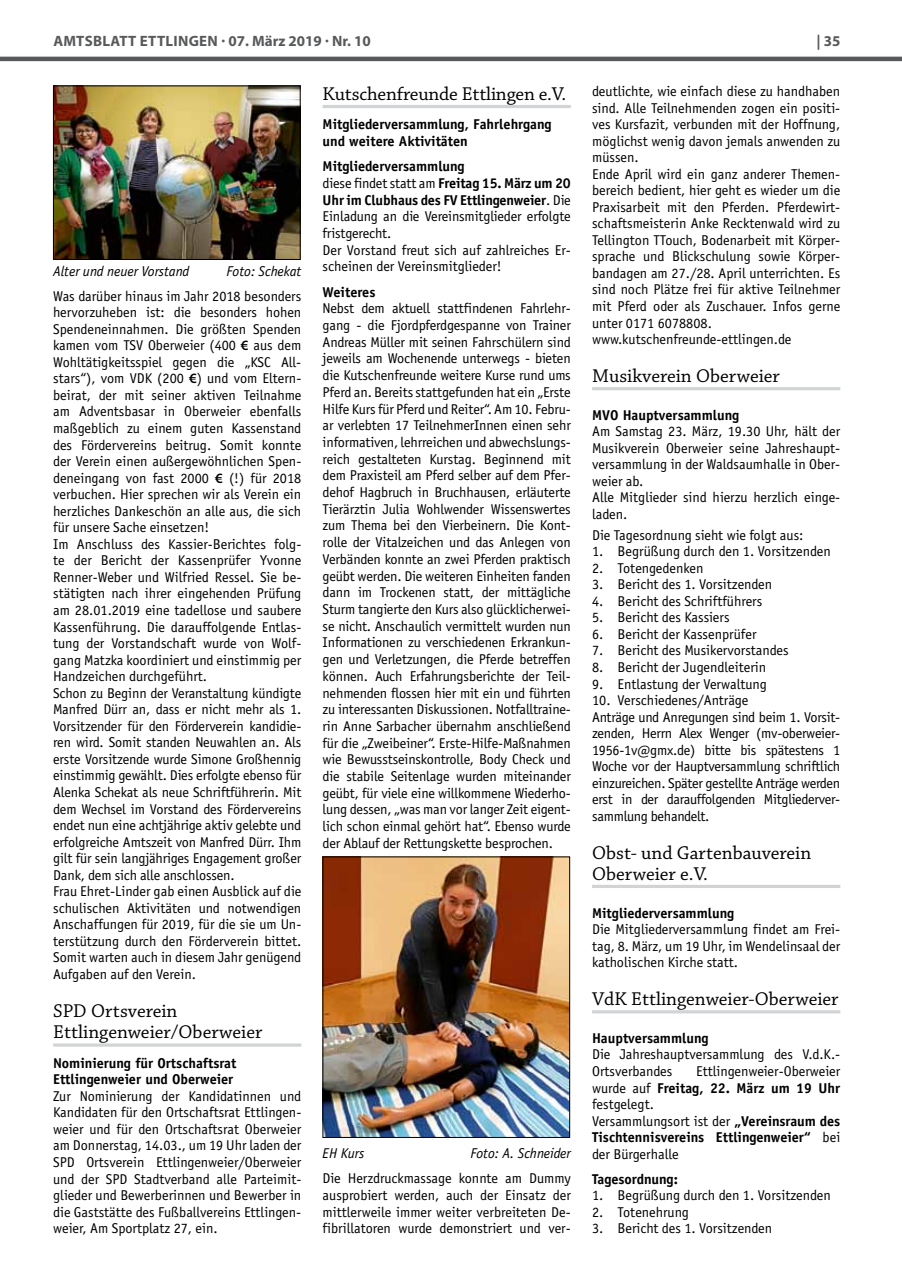
<style>
.page{position:relative;width:902px;height:1280px;background:#fff}
.page>*{position:absolute;margin:0;border:0;box-sizing:border-box;transform-origin:0 0}
.t1{font:19.5px/21px "Chaparral Pro";color:#000}
.t2{font:700 15px "Myriad Pro";letter-spacing:.02em;color:#58595b}
.t3{font:14.25px/16.5px "Officina Sans";color:#000}
.t4{font:14.25px/16.5px "Officina Sans";letter-spacing:-.02em;color:#000}
.t5{font:700 14.25px/16.5px "Officina Sans";color:#000}
.t6{font:italic 14.25px "Officina Sans";color:#000}
.s1{font-family:"Myriad Pro";font-weight:600}
.s2{font-weight:700}
</style>
<div class="page">
<hr style="left:0;top:57px;width:901px;height:4px;background:#58595b">
<hr style="left:53px;top:1043px;width:248px;height:4px;background:#dcddde">
<img style="left:55px;top:88px;width:243px;height:170px">
<div style="left:53px;top:86px;width:247px;height:174px;border:1px solid #000"></div>
<hr style="left:322px;top:105px;width:248px;height:3px;background:#d1d3d4">
<img style="left:324px;top:859px;width:244px;height:277px">
<div style="left:322px;top:857px;width:248px;height:281px;border:1px solid #000"></div>
<hr style="left:592px;top:387px;width:248px;height:3px;background:#d1d3d4">
<hr style="left:592px;top:885px;width:248px;height:3px;background:#d1d3d4">
<hr style="left:592px;top:1010px;width:248px;height:3px;background:#d1d3d4">
<p class="t2" style="left:53px;top:31px;width:319px">AMTSBLATT ETTLINGEN · 07. MÄRZ 2019 · NR. 10</p>
<p class="t2" style="left:816px;top:31px;width:25px">| 35</p>
<p class="t6" style="left:53px;top:262px;width:138px">Alter und neuer Vorstand</p>
<p class="t6" style="left:226px;top:262px;width:76px">Foto: Schekat</p>
<p class="t3" style="left:53px;top:288px;width:250px">Was darüber hinaus im Jahr 2018 besonders hervorzuheben ist: die besonders hohen Spendeneinnahmen. Die größten Spenden kamen vom TSV Oberweier (400 <span class="s1">€</span> aus dem Wohltätigkeitsspiel gegen die „KSC All&shy;stars“), vom VDK (200 <span class="s1">€</span>) und vom Eltern&shy;beirat, der mit seiner aktiven Teilnahme am Adventsbasar in Oberweier ebenfalls maßgeblich zu einem guten Kassenstand des Fördervereins beitrug. Somit konnte der Verein einen außergewöhnlichen Spen&shy;deneingang von fast 2000 <span class="s1">€</span> (!) für 2018 verbuchen. Hier sprechen wir als Verein ein herzliches Dankeschön an alle aus, die sich für unsere Sache einsetzen!<br>Im Anschluss des Kassier-Berichtes folg&shy;te der Bericht der Kassenprüfer Yvonne Renner-Weber und Wilfried Ressel. Sie be&shy;stätigten nach ihrer eingehenden Prüfung am 28.01.2019 eine tadellose und saubere Kassenführung. Die darauffolgende Entlas&shy;tung der Vorstandschaft wurde von Wolf&shy;gang Matzka koordiniert und einstimmig per Handzeichen durchgeführt.<br>Schon zu Beginn der Veranstaltung kündigte Manfred Dürr an, dass er nicht mehr als 1.<br>Vorsitzender für den Förderverein kandidie&shy;ren wird. Somit standen Neuwahlen an. Als erste Vorsitzende wurde Simone Großhennig einstimmig gewählt. Dies erfolgte ebenso für Alenka Schekat als neue Schriftführerin. Mit dem Wechsel im Vorstand des Fördervereins endet nun eine achtjährige aktiv gelebte und erfolgreiche Amtszeit von Manfred Dürr. Ihm gilt für sein langjähriges Engagement großer Dank, dem sich alle anschlossen.<br>Frau Ehret-Linder gab einen Ausblick auf die schulischen Aktivitäten und notwendigen Anschaffungen für 2019, für die sie um Un&shy;terstützung durch den Förderverein bittet.<br>Somit warten auch in diesem Jahr genügend Aufgaben auf den Verein.</p>
<h1 class="t1" style="left:53px;top:1001px;width:211px">SPD Ortsverein<br>Ettlingenweier/Oberweier</h1>
<p class="t5" style="left:53px;top:1054px;width:185px">Nominierung für Ortschaftsrat<br>Ettlingenweier und Oberweier</p>
<p class="t3" style="left:53px;top:1088px;width:250px;text-align:justify">Zur Nominierung der Kandidatinnen und Kandidaten für den Ortschaftsrat Ettlingen&shy;weier und für den Ortschaftsrat Oberweier am Donnerstag, 14.03., um 19 Uhr laden der SPD Ortsverein Ettlingenweier/Oberweier und der SPD Stadtverband alle Parteimit&shy;glieder und Bewerberinnen und Bewerber in die Gaststätte des Fußballvereins Ettlingen&shy;weier, Am Sportplatz 27, ein.</p>
<h1 class="t1" style="left:322px;top:84px;width:245px">Kutschenfreunde Ettlingen e.V.</h1>
<p class="t5" style="left:322px;top:116px;width:230px">Mitgliederversammlung, Fahrlehrgang und weitere Aktivitäten</p>
<p class="t3" style="left:322px;top:158px;width:250px"><span class="s2">Mitgliederversammlung<br></span>diese findet statt am <span class="s2">Freitag 15. März um 20<br>Uhr im Clubhaus des FV Ettlingenweier</span>. Die Einladung an die Vereinsmitglieder erfolgte fristgerecht.<br>Der Vorstand freut sich auf zahlreiches Er&shy;scheinen der Vereinsmitglieder!</p>
<p class="t5" style="left:322px;top:283px;width:54px">Weiteres</p>
<p class="t3" style="left:322px;top:300px;width:250px;text-align:justify">Nebst dem aktuell stattfindenen Fahrlehr&shy;gang - die Fjordpferdgespanne von Trainer Andreas Müller mit seinen Fahrschülern sind jeweils am Wochenende unterwegs - bieten die Kutschenfreunde weitere Kurse rund ums Pferd an. Bereits stattgefunden hat ein „Erste Hilfe Kurs für Pferd und Reiter“. Am 10. Febru&shy;ar verlebten 17 TeilnehmerInnen einen sehr informativen, lehrreichen und abwechslungs&shy;reich gestalteten Kurstag. Beginnend mit dem Praxisteil am Pferd selber auf dem Pfer&shy;dehof Hagbruch in Bruchhausen, erläuterte Tierärztin Julia Wohlwender Wissenswertes zum Thema bei den Vierbeinern. Die Kont&shy;rolle der Vitalzeichen und das Anlegen von Verbänden konnte an zwei Pferden praktisch geübt werden. Die weiteren Einheiten fanden dann im Trockenen statt, der mittägliche Sturm tangierte den Kurs also glücklicherwei&shy;se nicht. Anschaulich vermittelt wurden nun Informationen zu verschiedenen Erkrankun&shy;gen und Verletzungen, die Pferde betreffen können. Auch Erfahrungsberichte der Teil&shy;nehmenden flossen hier mit ein und führten zu interessanten Diskussionen. Notfalltraine&shy;rin Anne Sarbacher übernahm anschließend für die „Zweibeiner“. Erste-Hilfe-Maßnahmen wie Bewusstseinskontrolle, Body Check und die stabile Seitenlage wurden miteinander geübt, für viele eine willkommene Wiederho&shy;lung dessen, „was man vor langer Zeit eigent&shy;lich schon einmal gehört hat“. Ebenso wurde der Ablauf der Rettungskette besprochen.</p>
<p class="t6" style="left:322px;top:1145px;width:43px">EH Kurs</p>
<p class="t6" style="left:470px;top:1145px;width:102px">Foto: A. Schneider</p>
<p class="t3" style="left:322px;top:1170px;width:250px;text-align:justify">Die Herzdruckmassage konnte am Dummy ausprobiert werden, auch der Einsatz der mittlerweile immer weiter verbreiteten De&shy;fibrillatoren wurde demonstriert und ver-</p>
<p class="t3" style="left:592px;top:83px;width:250px">deutlichte, wie einfach diese zu handhaben sind. Alle Teilnehmenden zogen ein positi&shy;ves Kursfazit, verbunden mit der Hoffnung, möglichst wenig davon jemals anwenden zu müssen.<br>Ende April wird ein ganz anderer Themen&shy;bereich bedient, hier geht es wieder um die Praxisarbeit mit den Pferden. Pferdewirt&shy;schaftsmeisterin Anke Recktenwald wird zu Tellington TTouch, Bodenarbeit mit Körper&shy;sprache und Blickschulung sowie Körper&shy;bandagen am 27./28. April unterrichten. Es sind noch Plätze frei für aktive Teilnehmer mit Pferd oder als Zuschauer. Infos gerne unter 0171 6078808. www.kutschenfreunde-ettlingen.de</p>
<h1 class="t1" style="left:592px;top:366px;width:189px">Musikverein Oberweier</h1>
<p class="t5" style="left:592px;top:406px;width:149px">MVO Hauptversammlung</p>
<p class="t3" style="left:592px;top:423px;width:250px">Am Samstag 23. März, 19.30 Uhr, hält der<br>Musikverein Oberweier seine Jahreshaupt&shy;versammlung in der Waldsaumhalle in Ober&shy;weier ab.<br>Alle Mitglieder sind hierzu herzlich einge&shy;laden.</p>
<p class="t3" style="left:592px;top:527px;width:213px">Die Tagesordnung sieht wie folgt aus:</p>
<p class="t3" style="left:592px;top:543px;width:240px">1. Begrüßung durch den 1. Vorsitzenden</p>
<p class="t3" style="left:592px;top:560px;width:113px">2. Totengedenken</p>
<p class="t3" style="left:592px;top:576px;width:182px">3. Bericht des 1. Vorsitzenden</p>
<p class="t3" style="left:592px;top:593px;width:172px">4. Bericht des Schriftführers</p>
<p class="t3" style="left:592px;top:609px;width:139px">5. Bericht des Kassiers</p>
<p class="t3" style="left:592px;top:626px;width:166px">6. Bericht der Kassenprüfer</p>
<p class="t3" style="left:592px;top:642px;width:198px">7. Bericht des Musikervorstandes</p>
<p class="t3" style="left:592px;top:659px;width:176px">8. Bericht der Jugendleiterin</p>
<p class="t3" style="left:592px;top:675px;width:176px">9. Entlastung der Verwaltung</p>
<p class="t4" style="left:592px;top:692px;width:250px">10. Verschiedenes/Anträge<br>Anträge und Anregungen sind beim 1. Vorsit&shy;zenden, Herrn Alex Wenger (mv-oberweier-1956-1v@gmx.de) bitte bis spätestens 1<br>Woche vor der Hauptversammlung schriftlich einzureichen. Später gestellte Anträge werden erst in der darauffolgenden Mitgliederver&shy;sammlung behandelt.</p>
<h1 class="t1" style="left:592px;top:843px;width:221px">Obst- und Gartenbauverein<br>Oberweier e.V.</h1>
<p class="t5" style="left:592px;top:904px;width:144px">Mitgliederversammlung</p>
<p class="t3" style="left:592px;top:921px;width:250px;text-align:justify">Die Mitgliederversammlung findet am Frei&shy;tag, 8. März, um 19 Uhr, im Wendelinsaal der katholischen Kirche statt.</p>
<h1 class="t1" style="left:592px;top:989px;width:248px">VdK Ettlingenweier-Oberweier</h1>
<p class="t5" style="left:592px;top:1030px;width:118px">Hauptversammlung</p>
<p class="t3" style="left:592px;top:1046px;width:250px">Die Jahreshauptversammlung des V.d.K.-<br>Ortsverbandes</p>
<p class="t3" style="left:592px;top:1063px;width:250px;text-indent:104px">Ettlingenweier-Oberweier wurde auf <span class="s2">Freitag, 22. März um 19 Uhr </span>festgelegt.<br>Versammlungsort ist der <span class="s2">„Vereinsraum des<br>Tischtennisvereins Ettlingenweier“</span> bei der Bürgerhalle</p>
<p class="t5" style="left:592px;top:1170px;width:87px">Tagesordnung:</p>
<p class="t3" style="left:592px;top:1187px;width:240px">1. Begrüßung durch den 1. Vorsitzenden</p>
<p class="t3" style="left:592px;top:1204px;width:98px">2. Totenehrung</p>
<p class="t3" style="left:592px;top:1220px;width:182px">3. Bericht des 1. Vorsitzenden</p>
</div>
